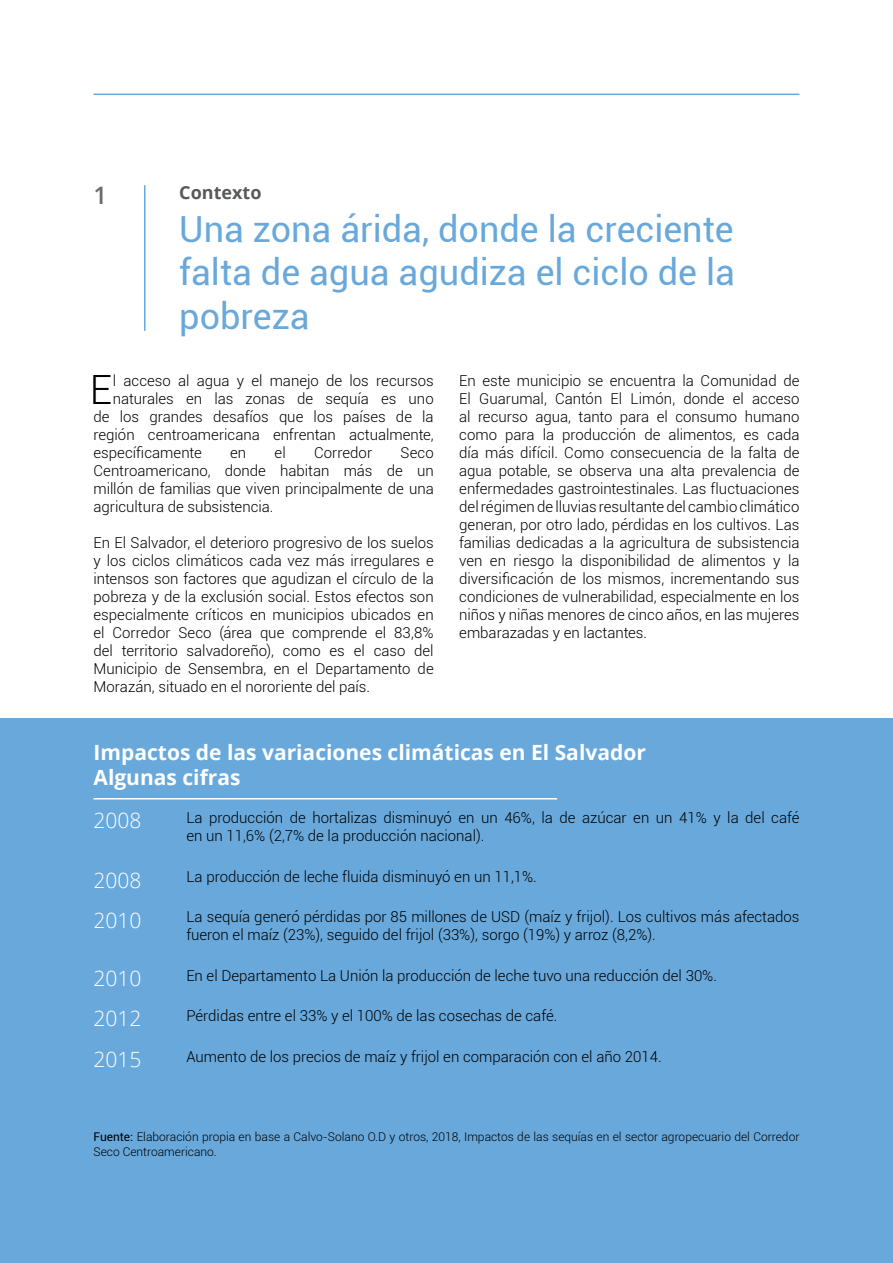
<style>
.page{position:relative;width:893px;height:1263px;background:#fff}
.page>*{position:absolute;margin:0;border:0;box-sizing:border-box;transform-origin:0 0}
.t1{font:300 40.35px "Roboto";color:#000}
.t2{font:36px/43.2px "Roboto";color:#68a8db;text-align:justify}
.t3{font:600 24px "Open Sans";color:#696a6d}
.t4{font:700 21px/25.2px "Open Sans";color:#fff}
.t5{font:300 21px/40.5px "Open Sans";color:#fff}
.t6{font:700 18px "Open Sans";color:#58595b}
.t7{font:300 15px/18px "Roboto";color:#000;text-align:justify}
.t8{font:300 12px/14.4px "Roboto";color:#000}
.s1{font-weight:400}
</style>
<div class="page">
<hr style="left:144px;top:185px;width:1px;height:146px;background:#68a8db">
<hr style="left:94px;top:94px;width:705px;height:1px;background:#68a8db">
<div style="left:0;top:719px;width:893px;height:544px;background:#68a8db"></div>
<hr style="left:94px;top:798px;width:463px;height:1px;background:#fff">
<h3 class="t3" style="left:94px;top:178px;width:15px">1</h3>
<p class="t6" style="left:179px;top:180px;width:84px">Contexto</p>
<h2 class="t2" style="left:179px;top:206px;width:557px">Una zona árida, donde la creciente falta de agua agudiza el ciclo de la pobreza</h2>
<h1 class="t1" style="left:90px;top:362px;width:24px">E</h1>
<p class="t7" style="left:113px;top:371px;width:322px">l acceso al agua y el manejo de los recursos</p>
<p class="t7" style="left:459px;top:371px;width:342px">En este municipio se encuentra la Comunidad de El Guarumal, Cantón El Limón, donde el acceso al recurso agua, tanto para el consumo humano como para la producción de alimentos, es cada día más difícil. Como consecuencia de la falta de agua potable, se observa una alta prevalencia de enfermedades gastrointestinales. Las fluctuaciones del régimen de lluvias resultante del cambio climático generan, por otro lado, pérdidas en los cultivos. Las familias dedicadas a la agricultura de subsistencia ven en riesgo la disponibilidad de alimentos y la diversificación de los mismos, incrementando sus condiciones de vulnerabilidad, especialmente en los niños y niñas menores de cinco años, en las mujeres embarazadas y en lactantes.</p>
<p class="t7" style="left:113px;top:389px;width:322px">naturales en las zonas de sequía es uno</p>
<p class="t7" style="left:94px;top:407px;width:342px">de los grandes desafíos que los países de la</p>
<p class="t7" style="left:94px;top:425px;width:342px">región centroamericana enfrentan actualmente,</p>
<p class="t7" style="left:94px;top:443px;width:110px">específicamente</p>
<p class="t7" style="left:230px;top:443px;width:18px">en</p>
<p class="t7" style="left:275px;top:443px;width:13px">el</p>
<p class="t7" style="left:314px;top:443px;width:60px">Corredor</p>
<p class="t7" style="left:94px;top:443px;width:342px;text-indent:307px">Seco Centroamericano, donde habitan más de un millón de familias que viven principalmente de una agricultura de subsistencia.</p>
<p class="t7" style="left:94px;top:533px;width:342px">En El Salvador, el deterioro progresivo de los suelos y los ciclos climáticos cada vez más irregulares e intensos son factores que agudizan el círculo de la pobreza y de la exclusión social. Estos efectos son especialmente críticos en municipios ubicados en el Corredor Seco (área que comprende el 83,8% del territorio salvadoreño), como es el caso del Municipio de Sensembra, en el Departamento de Morazán, situado en el nororiente del país.</p>
<h3 class="t4" style="left:94px;top:739px;width:554px">Impactos de las variaciones climáticas en El Salvador<br>Algunas cifras</h3>
<h3 class="t5" style="left:94px;top:799px;width:49px">2008</h3>
<p class="t7" style="left:186px;top:808px;width:615px">La producción de hortalizas disminuyó en un 46%, la de azúcar en un 41% y la del café en un 11,6% (2,7% de la producción nacional).</p>
<p class="t7" style="left:186px;top:867px;width:352px">La producción de leche fluida disminuyó en un 11,1%.</p>
<p class="t7" style="left:186px;top:907px;width:615px">La sequía generó pérdidas por 85 millones de USD (maíz y frijol). Los cultivos más afectados fueron el maíz (23%), seguido del frijol (33%), sorgo (19%) y arroz (8,2%).</p>
<p class="t7" style="left:186px;top:966px;width:532px">En el Departamento La Unión la producción de leche tuvo una reducción del 30%.</p>
<p class="t7" style="left:186px;top:1006px;width:372px">Pérdidas entre el 33% y el 100% de las cosechas de café.</p>
<p class="t7" style="left:186px;top:1047px;width:477px">Aumento de los precios de maíz y frijol en comparación con el año 2014.</p>
<h3 class="t5" style="left:94px;top:859px;width:49px">2008<br>2010</h3>
<h3 class="t5" style="left:94px;top:957px;width:49px;text-align:justify">2010<br>2012<br>2015</h3>
<p class="t8" style="left:94px;top:1129px;width:707px"><span class="s1">Fuente:</span> Elaboración propia en base a Calvo-Solano O.D y otros, 2018, Impactos de las sequías en el sector agropecuario del Corredor<br>Seco Centroamericano.</p>
</div>
